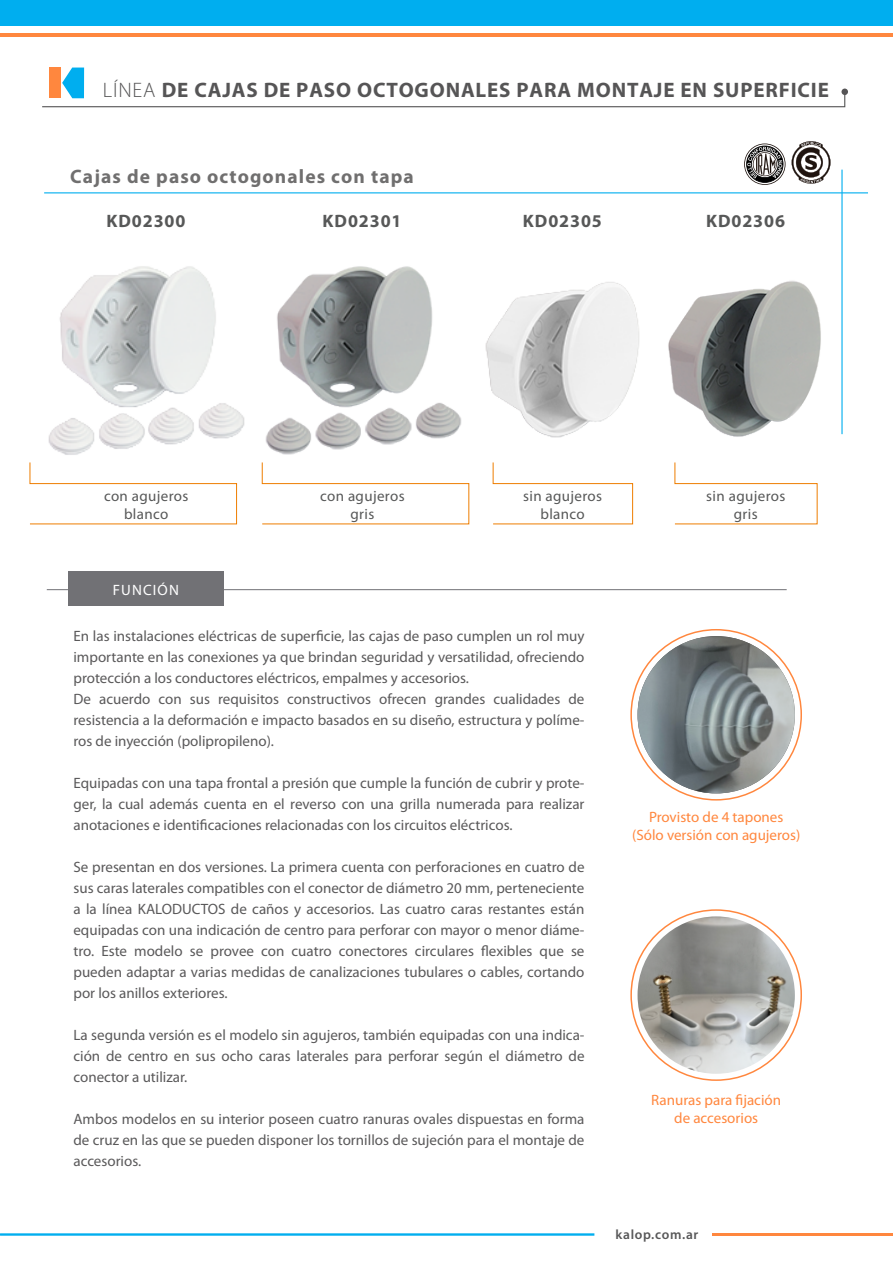
<style>
.page{position:relative;width:893px;height:1263px;background:#fff}
.page>*{position:absolute;margin:0;border:0;box-sizing:border-box;transform-origin:0 0}
.t1{font:700 21px "Myriad Pro";letter-spacing:.04em;color:#565556}
.t2{font:700 19.5px "Myriad Pro";letter-spacing:.055em;color:#706f6f}
.t3{font:700 18px "Myriad Pro";letter-spacing:.05em;color:#575858}
.t4{font:15px/21px "Myriad Pro";color:#5a595a;text-align:justify}
.t5{font:15px/18px "Myriad Pro";color:#ff873e;text-align:center}
.t6{font:15px/18px "Myriad Pro";letter-spacing:.025em;color:#575858;text-align:center}
.t7{font:15px "Myriad Pro";letter-spacing:.075em;color:#fff}
.t8{font:600 13.5px "Myriad Pro";letter-spacing:.05em;color:#575758}
.s1{font-weight:300}
</style>
<div class="page">
<hr style="left:44px;top:192px;width:824px;height:1px;background:#00aeef">
<hr style="left:841px;top:170px;width:2px;height:264px;background:#00aeef">
<svg style="left:261px;top:462px;width:209px;height:63px"></svg>
<svg style="left:29px;top:462px;width:208px;height:63px"></svg>
<svg style="left:492px;top:462px;width:141px;height:63px"></svg>
<svg style="left:674px;top:462px;width:144px;height:63px"></svg>
<hr style="left:47px;top:589px;width:740px;height:1px;background:#717175">
<div style="left:69px;top:571px;width:155px;height:34px;background:#717175"></div>
<img style="left:637px;top:636px;width:158px;height:157px">
<img style="left:637px;top:636px;width:158px;height:157px;border-radius:79px">
<svg style="left:744px;top:144px;width:41px;height:41px"></svg>
<svg style="left:792px;top:141px;width:39px;height:43px"></svg>
<img style="left:265px;top:266px;width:197px;height:189px">
<img style="left:48px;top:266px;width:197px;height:189px">
<img style="left:485px;top:282px;width:154px;height:156px">
<img style="left:668px;top:280px;width:153px;height:157px">
<img style="left:637px;top:916px;width:158px;height:158px;border-radius:79px">
<svg style="left:0;top:1233px;width:594px;height:3px;background:#35bef2"></svg>
<hr style="left:713px;top:1233px;width:180px;height:3px;background:#ff873e">
<div style="left:49px;top:67px;width:12px;height:31px;background:#ff873e"></div>
<div style="left:0;top:0;width:893px;height:26px;background:#00aeef"></div>
<hr style="left:0;top:33px;width:893px;height:4px;background:#ff873e">
<svg style="left:42px;top:68px;width:804px;height:40px"></svg>
<div style="left:841px;top:89px;width:7px;height:6px;background:#565556;border-radius:50%"></div>
<h1 class="t1" style="left:103px;top:78px;width:727px"><span class="s1">LÍNEA</span> DE CAJAS DE PASO OCTOGONALES PARA MONTAJE EN SUPERFICIE</h1>
<h2 class="t2" style="left:70px;top:166px;width:345px">Cajas de paso octogonales con tapa</h2>
<p class="t3" style="left:107px;top:211px;width:80px">KD02300</p>
<p class="t3" style="left:323px;top:211px;width:80px">KD02301</p>
<p class="t3" style="left:523px;top:211px;width:80px">KD02305</p>
<p class="t3" style="left:706px;top:211px;width:80px">KD02306</p>
<p class="t6" style="left:104px;top:487px;width:86px">con agujeros blanco</p>
<p class="t6" style="left:320px;top:487px;width:86px">con agujeros gris</p>
<p class="t6" style="left:523px;top:487px;width:81px">sin agujeros blanco</p>
<p class="t6" style="left:706px;top:487px;width:81px">sin agujeros gris</p>
<p class="t7" style="left:113px;top:581px;width:68px">FUNCIÓN</p>
<p class="t4" style="left:73px;top:626px;width:513px;text-align:left">En las instalaciones eléctricas de superficie, las cajas de paso cumplen un rol muy importante en las conexiones ya que brindan seguridad y versatilidad, ofreciendo protección a los conductores eléctricos, empalmes y accesorios.<br>De acuerdo con sus requisitos constructivos ofrecen grandes cualidades de resistencia a la deformación e impacto basados en su diseño, estructura y políme&shy;ros de inyección (polipropileno).</p>
<p class="t4" style="left:73px;top:773px;width:513px">Equipadas con una tapa frontal a presión que cumple la función de cubrir y prote&shy;ger, la cual además cuenta en el reverso con una grilla numerada para realizar anotaciones e identificaciones relacionadas con los circuitos eléctricos.</p>
<p class="t4" style="left:73px;top:857px;width:513px">Se presentan en dos versiones. La primera cuenta con perforaciones en cuatro de sus caras laterales compatibles con el conector de diámetro 20 mm, perteneciente a la línea KALODUCTOS de caños y accesorios. Las cuatro caras restantes están equipadas con una indicación de centro para perforar con mayor o menor diáme&shy;tro. Este modelo se provee con cuatro conectores circulares flexibles que se pueden adaptar a varias medidas de canalizaciones tubulares o cables, cortando por los anillos exteriores.</p>
<p class="t4" style="left:73px;top:1025px;width:513px">La segunda versión es el modelo sin agujeros, también equipadas con una indica&shy;ción de centro en sus ocho caras laterales para perforar según el diámetro de conector a utilizar.</p>
<p class="t4" style="left:73px;top:1109px;width:512px">Ambos modelos en su interior poseen cuatro ranuras ovales dispuestas en forma de cruz en las que se pueden disponer los tornillos de sujeción para el montaje de accesorios.</p>
<p class="t5" style="left:632px;top:808px;width:170px">Provisto de 4 tapones (Sólo versión con agujeros)</p>
<p class="t5" style="left:651px;top:1091px;width:131px">Ranuras para fijación de accesorios</p>
<p class="t8" style="left:615px;top:1227px;width:84px">kalop.com.ar</p>
</div>
